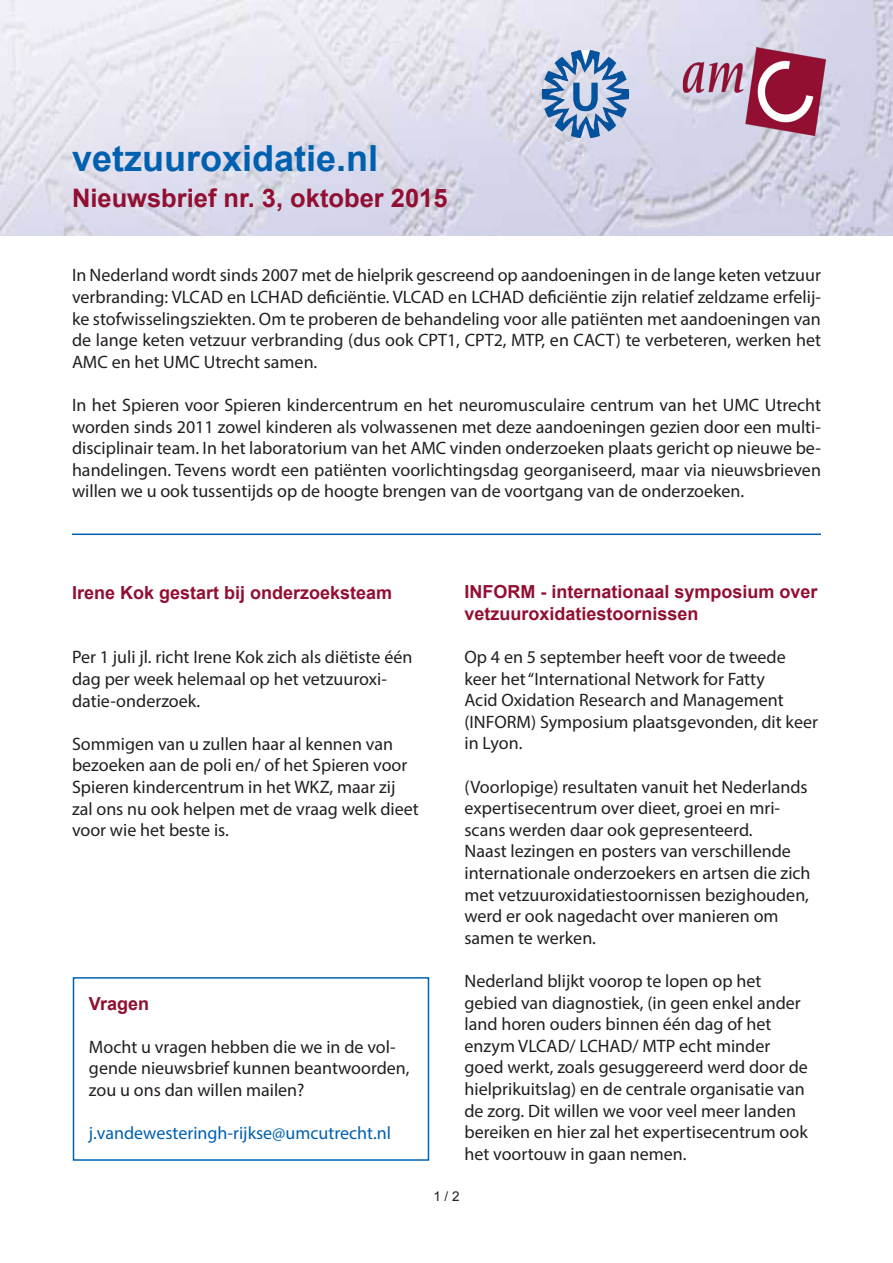
<style>
.page{position:relative;width:893px;height:1263px;background:#fff}
.page>*{position:absolute;margin:0;border:0;box-sizing:border-box;transform-origin:0 0}
.t1{font:700 36px "Arial";color:#0060b0}
.t2{font:700 25.5px "Arial";color:#920f32}
.t3{font:18px/21.6px "Myriad Pro";color:#231f20}
.t4{font:700 18px/21.6px "Arial";color:#920f32}
.t5{font:18px "Myriad Pro";color:#0060b0}
.t6{font:700 18px "Arial";color:#920e32}
.t7{font:700 18px "Arial";color:#910e31}
.t8{font:13.5px "Arial";color:#231f20}
</style>
<div class="page">
<img style="left:0;top:0;width:893px;height:235px">
<div style="left:73px;top:977px;width:356px;height:184px;border:2px solid #0063b0"></div>
<hr style="left:72px;top:533px;width:749px;height:2px;background:#0060b0">
<img style="left:540px;top:51px;width:90px;height:89px">
<img style="left:677px;top:47px;width:148px;height:90px">
<p class="t1" style="left:72px;top:134px;width:308px">vetzuuroxidatie.nl</p>
<p class="t2" style="left:72px;top:181px;width:377px">Nieuwsbrief nr. 3, oktober 2015</p>
<p class="t3" style="left:72px;top:264px;width:750px;text-align:justify">In Nederland wordt sinds 2007 met de hielprik gescreend op aandoeningen in de lange keten vetzuur verbranding: VLCAD en LCHAD deficiëntie. VLCAD en LCHAD deficiëntie zijn relatief zeldzame erfelij&shy;ke stofwisselingsziekten. Om te proberen de behandeling voor alle patiënten met aandoeningen van de lange keten vetzuur verbranding (dus ook CPT1, CPT2, MTP, en CACT) te verbeteren, werken het AMC en het UMC Utrecht samen.</p>
<p class="t3" style="left:72px;top:394px;width:751px;text-align:justify">In het Spieren voor Spieren kindercentrum en het neuromusculaire centrum van het UMC Utrecht worden sinds 2011 zowel kinderen als volwassenen met deze aandoeningen gezien door een multi&shy;disciplinair team. In het laboratorium van het AMC vinden onderzoeken plaats gericht op nieuwe be&shy;handelingen. Tevens wordt een patiënten voorlichtingsdag georganiseerd, maar via nieuwsbrieven willen we u ook tussentijds op de hoogte brengen van de voortgang van de onderzoeken.</p>
<p class="t6" style="left:72px;top:580px;width:322px">Irene Kok gestart bij onderzoeksteam</p>
<p class="t3" style="left:72px;top:646px;width:342px">Per 1 juli jl. richt Irene Kok zich als diëtiste één dag per week helemaal op het vetzuuroxi&shy;datie-onderzoek.</p>
<p class="t3" style="left:72px;top:733px;width:348px">Sommigen van u zullen haar al kennen van bezoeken aan de poli en/ of het Spieren voor Spieren kindercentrum in het WKZ, maar zij zal ons nu ook helpen met de vraag welk dieet voor wie het beste is.</p>
<p class="t7" style="left:89px;top:991px;width:62px">Vragen</p>
<p class="t3" style="left:89px;top:1035px;width:322px">Mocht u vragen hebben die we in de vol&shy;gende nieuwsbrief kunnen beantwoorden, zou u ons dan willen mailen?</p>
<p class="t5" style="left:89px;top:1122px;width:303px">j.vandewesteringh-rijkse@umcutrecht.nl</p>
<p class="t4" style="left:464px;top:582px;width:355px">INFORM - internationaal symposium over vetzuuroxidatiestoornissen</p>
<p class="t3" style="left:464px;top:646px;width:355px">Op 4 en 5 september heeft voor de tweede keer het “International Network for Fatty<br>Acid Oxidation Research and Management (INFORM) Symposium plaatsgevonden, dit keer in Lyon.</p>
<p class="t3" style="left:464px;top:775px;width:348px">(Voorlopige) resultaten vanuit het Nederlands expertisecentrum over dieet, groei en mri&shy;scans werden daar ook gepresenteerd.<br>Naast lezingen en posters van verschillende internationale onderzoekers en artsen die zich met vetzuuroxidatiestoornissen bezighouden, werd er ook nagedacht over manieren om samen te werken.</p>
<p class="t3" style="left:464px;top:970px;width:345px">Nederland blijkt voorop te lopen op het gebied van diagnostiek, (in geen enkel ander land horen ouders binnen één dag of het enzym VLCAD/ LCHAD/ MTP echt minder goed werkt, zoals gesuggereerd werd door de hielprikuitslag) en de centrale organisatie van de zorg. Dit willen we voor veel meer landen bereiken en hier zal het expertisecentrum ook het voortouw in gaan nemen.</p>
<p class="t8" style="left:433px;top:1187px;width:28px">1 / 2</p>
</div>
